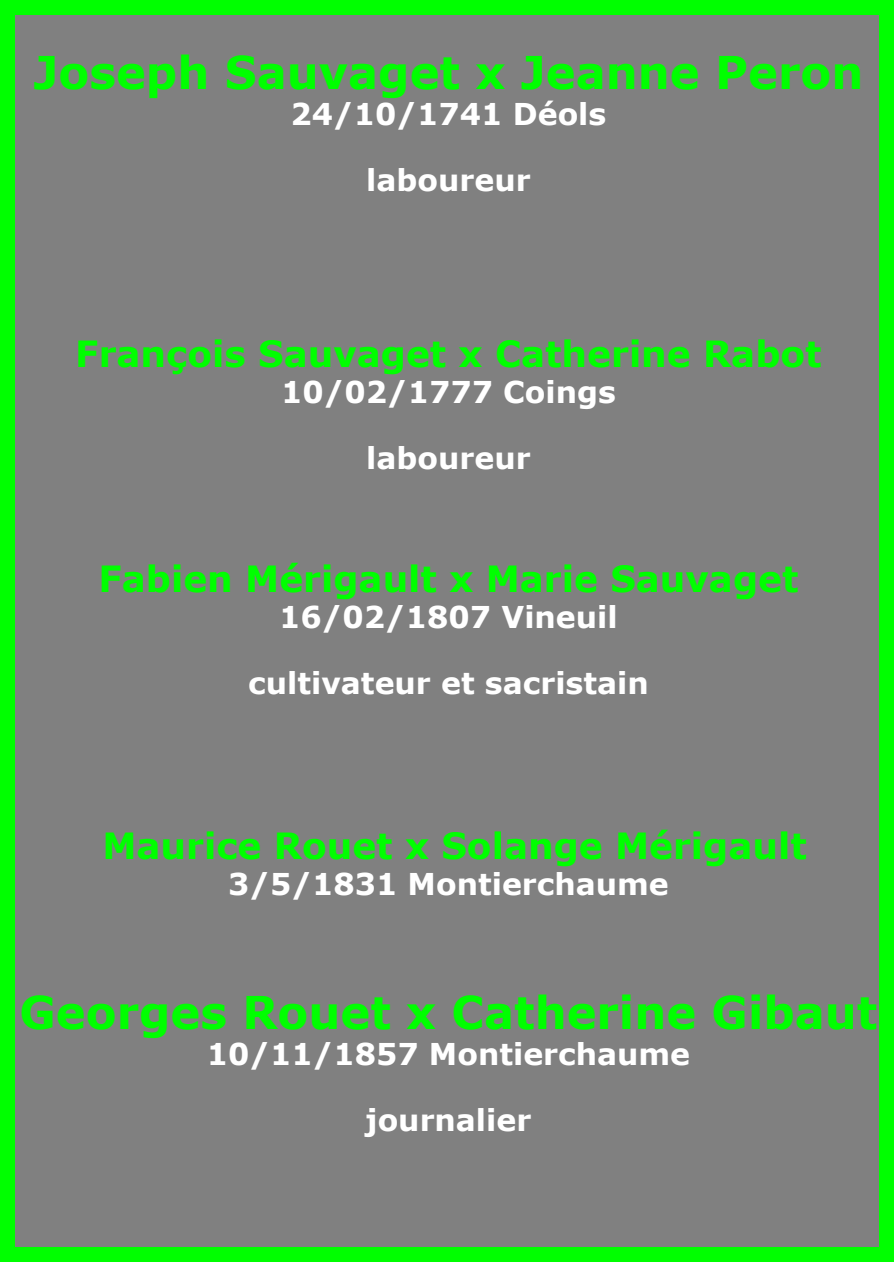
<style>
.page{position:relative;width:894px;height:1262px;background:#fff}
.page>*{position:absolute;margin:0;border:0;box-sizing:border-box;transform-origin:0 0}
.t1{font:700 45px "Verdana";color:#0f0}
.t2{font:700 36px "Verdana";color:#0f0}
.t3{font:700 30px "Verdana";color:#fff}
</style>
<div class="page">
<div style="left:0;top:0;width:894px;height:1262px;background:#808080;border:15px solid #0f0"></div>
<h1 class="t1" style="left:34px;top:41px;width:831px">Joseph Sauvaget x Jeanne Peron</h1>
<p class="t3" style="left:291px;top:93px;width:317px">24/10/1741 Déols</p>
<p class="t3" style="left:366px;top:159px;width:166px">laboureur</p>
<p class="t2" style="left:75px;top:328px;width:748px">François Sauvaget x Catherine Rabot</p>
<p class="t3" style="left:281px;top:370px;width:336px">10/02/1777 Coings</p>
<p class="t3" style="left:366px;top:436px;width:166px">laboureur</p>
<p class="t2" style="left:98px;top:553px;width:702px">Fabien Mérigault x Marie Sauvaget</p>
<p class="t3" style="left:279px;top:596px;width:340px">16/02/1807 Vineuil</p>
<p class="t3" style="left:248px;top:662px;width:402px">cultivateur et sacristain</p>
<p class="t2" style="left:102px;top:820px;width:706px">Maurice Rouet x Solange Mérigault</p>
<p class="t3" style="left:228px;top:862px;width:442px">3/5/1831 Montierchaume</p>
<h1 class="t1" style="left:20px;top:981px;width:860px">Georges Rouet x Catherine Gibaut</h1>
<p class="t3" style="left:207px;top:1033px;width:485px">10/11/1857 Montierchaume</p>
<p class="t3" style="left:366px;top:1099px;width:167px">journalier</p>
</div>
